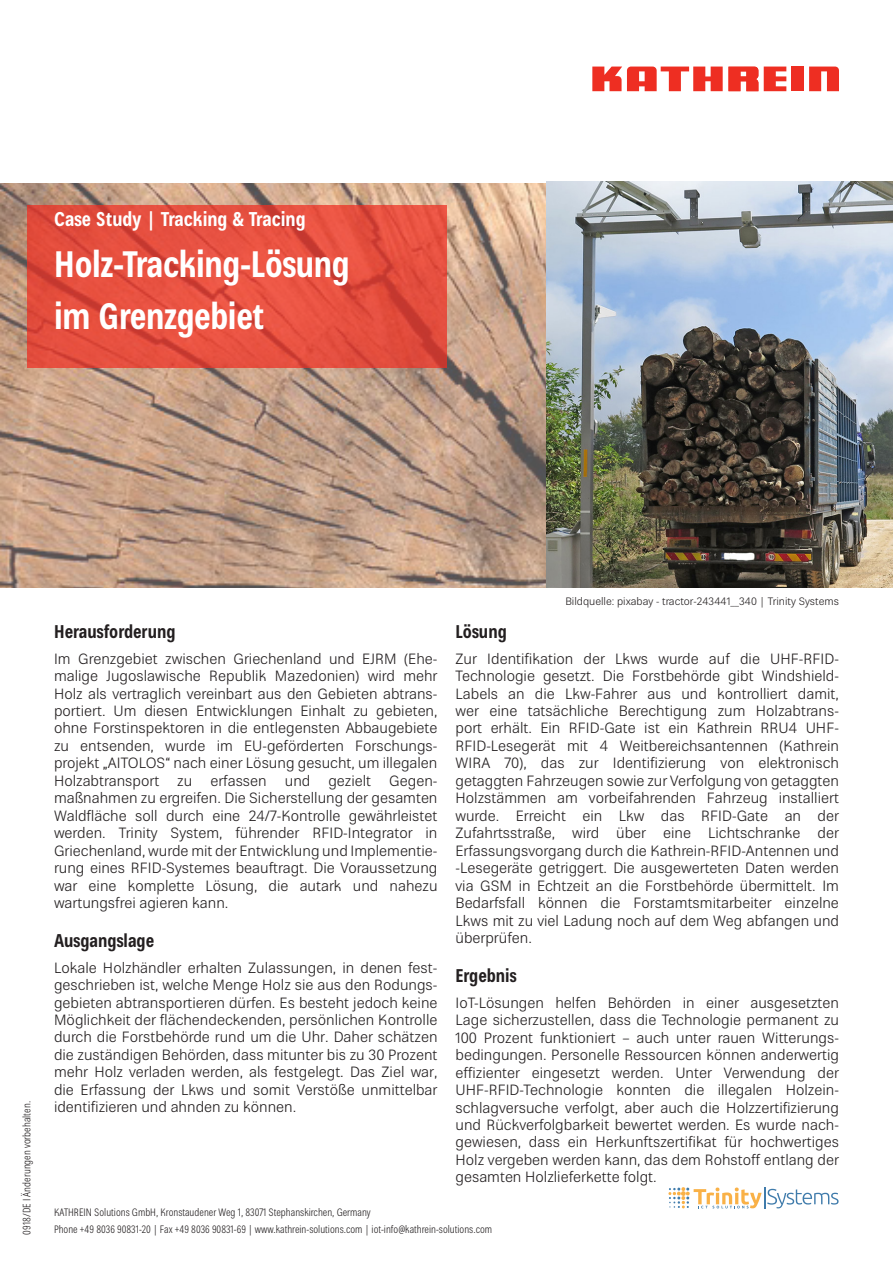
<style>
.page{position:relative;width:893px;height:1263px;background:#fff}
.page>*{position:absolute;margin:0;border:0;box-sizing:border-box;transform-origin:0 0}
.Überschrift_Case_Stu{font:700 condensed 36px "Kathrein 77";letter-spacing:-.01em;color:#fff}
.Überschrift_Case_Stu-2{font:700 condensed 19.5px "Kathrein 77";color:#fff}
.Überschrift2{font:700 condensed 18px "Kathrein 77";color:#231f20}
._00{font:300 14.55px/17.4px "Kathrein 45";color:#231f20;text-align:justify}
.t1{font:300 condensed 10.5px "Kathrein 47";color:#231f20}
.t2{font:300 10.5px "Kathrein 45";color:#231f20}
</style>
<div class="page">
<div style="left:791px;top:67px;width:13px;height:24px;background:#ee2e22"></div>
<svg style="left:764px;top:67px;width:22px;height:24px"></svg>
<svg style="left:809px;top:67px;width:30px;height:24px"></svg>
<svg style="left:592px;top:67px;width:166px;height:24px"></svg>
<img style="left:0;top:183px;width:546px;height:404px">
<svg style="left:27px;top:205px;width:419px;height:162px;background:#e34e3e"></svg>
<svg style="left:668px;top:1187px;width:171px;height:21px"></svg>
<img style="left:546px;top:182px;width:347px;height:405px">
<p class="Überschrift_Case_Stu-2" style="left:54px;top:205px;width:253px">Case Study | Tracking &amp; Tracing</p>
<p class="Überschrift_Case_Stu" style="left:54px;top:239px;width:297px">Holz-Tracking-Lösung</p>
<p class="Überschrift_Case_Stu" style="left:54px;top:291px;width:212px">im Grenzgebiet</p>
<p class="t1" style="left:20px;top:1234px;width:135px;rotate:-90deg">0918/DE I Änderungen vorbehalten.</p>
<p class="Überschrift2" style="left:54px;top:619px;width:123px">Herausforderung</p>
<p class="_00" style="left:54px;top:650px;width:385px">Im Grenzgebiet zwischen Griechenland und EJRM (Ehe&shy;malige Jugoslawische Republik Mazedonien) wird mehr Holz als vertraglich vereinbart aus den Gebieten abtrans&shy;portiert. Um diesen Entwicklungen Einhalt zu gebieten, ohne Forstinspektoren in die entlegensten Abbaugebiete zu entsenden, wurde im EU-geförderten Forschungs&shy;projekt „AITOLOS“ nach einer Lösung gesucht, um illegalen Holzabtransport zu erfassen und gezielt Gegen&shy;maßnahmen zu ergreifen. Die Sicherstellung der gesamten Waldfläche soll durch eine 24/7-Kontrolle gewährleistet werden. Trinity System, führender RFID-Integrator in Griechenland, wurde mit der Entwicklung und Implementie&shy;rung eines RFID-Systemes beauftragt. Die Voraussetzung war eine komplette Lösung, die autark und nahezu wartungsfrei agieren kann.</p>
<p class="Überschrift2" style="left:54px;top:928px;width:102px">Ausgangslage</p>
<p class="_00" style="left:54px;top:959px;width:385px">Lokale Holzhändler erhalten Zulassungen, in denen fest&shy;geschrieben ist, welche Menge Holz sie aus den Rodungs&shy;gebieten abtransportieren dürfen. Es besteht jedoch keine Möglichkeit der flächendeckenden, persönlichen Kontrolle durch die Forstbehörde rund um die Uhr. Daher schätzen die zuständigen Behörden, dass mitunter bis zu 30 Prozent mehr Holz verladen werden, als festgelegt. Das Ziel war, die Erfassung der Lkws und somit Verstöße unmittelbar identifizieren und ahnden zu können.</p>
<p class="t1" style="left:54px;top:1205px;width:318px">KATHREIN Solutions GmbH, Kronstaudener Weg 1, 83071 Stephanskirchen, Germany</p>
<p class="t2" style="left:565px;top:594px;width:275px">Bildquelle: pixabay - tractor-243441__340 | Trinity Systems</p>
<p class="Überschrift2" style="left:455px;top:619px;width:53px">Lösung</p>
<p class="_00" style="left:455px;top:650px;width:385px">Zur Identifikation der Lkws wurde auf die UHF-RFID-Technologie gesetzt. Die Forstbehörde gibt Windshield-Labels an die Lkw-Fahrer aus und kontrolliert damit, wer eine tatsächliche Berechtigung zum Holzabtrans&shy;port erhält. Ein RFID-Gate ist ein Kathrein RRU4 UHF-RFID-Lesegerät mit 4 Weitbereichsantennen (Kathrein WIRA 70), das zur Identifizierung von elektronisch getaggten Fahrzeugen sowie zur Verfolgung von getaggten Holzstämmen am vorbeifahrenden Fahrzeug installiert wurde. Erreicht ein Lkw das RFID-Gate an der Zufahrtsstraße, wird über eine Lichtschranke der Erfassungsvorgang durch die Kathrein-RFID-Antennen und -Lesegeräte getriggert. Die ausgewerteten Daten werden via GSM in Echtzeit an die Forstbehörde übermittelt. Im Bedarfsfall können die Forstamtsmitarbeiter einzelne Lkws mit zu viel Ladung noch auf dem Weg abfangen und überprüfen.</p>
<p class="Überschrift2" style="left:455px;top:963px;width:63px">Ergebnis</p>
<p class="_00" style="left:455px;top:994px;width:385px">IoT-Lösungen helfen Behörden in einer ausgesetzten Lage sicherzustellen, dass die Technologie permanent zu 100 Prozent funktioniert – auch unter rauen Witterungs&shy;bedingungen. Personelle Ressourcen können anderwertig effizienter eingesetzt werden. Unter Verwendung der UHF-RFID-Technologie konnten die illegalen Holzein&shy;schlagversuche verfolgt, aber auch die Holzzertifizierung und Rückverfolgbarkeit bewertet werden. Es wurde nach&shy;gewiesen, dass ein Herkunftszertifikat für hochwertiges Holz vergeben werden kann, das dem Rohstoff entlang der gesamten Holzlieferkette folgt.</p>
<p class="t1" style="left:54px;top:1222px;width:440px">Phone +49 8036 90831-20 | Fax +49 8036 90831-69 | www.kathrein-solutions.com | iot-info@kathrein-solutions.com</p>
</div>
